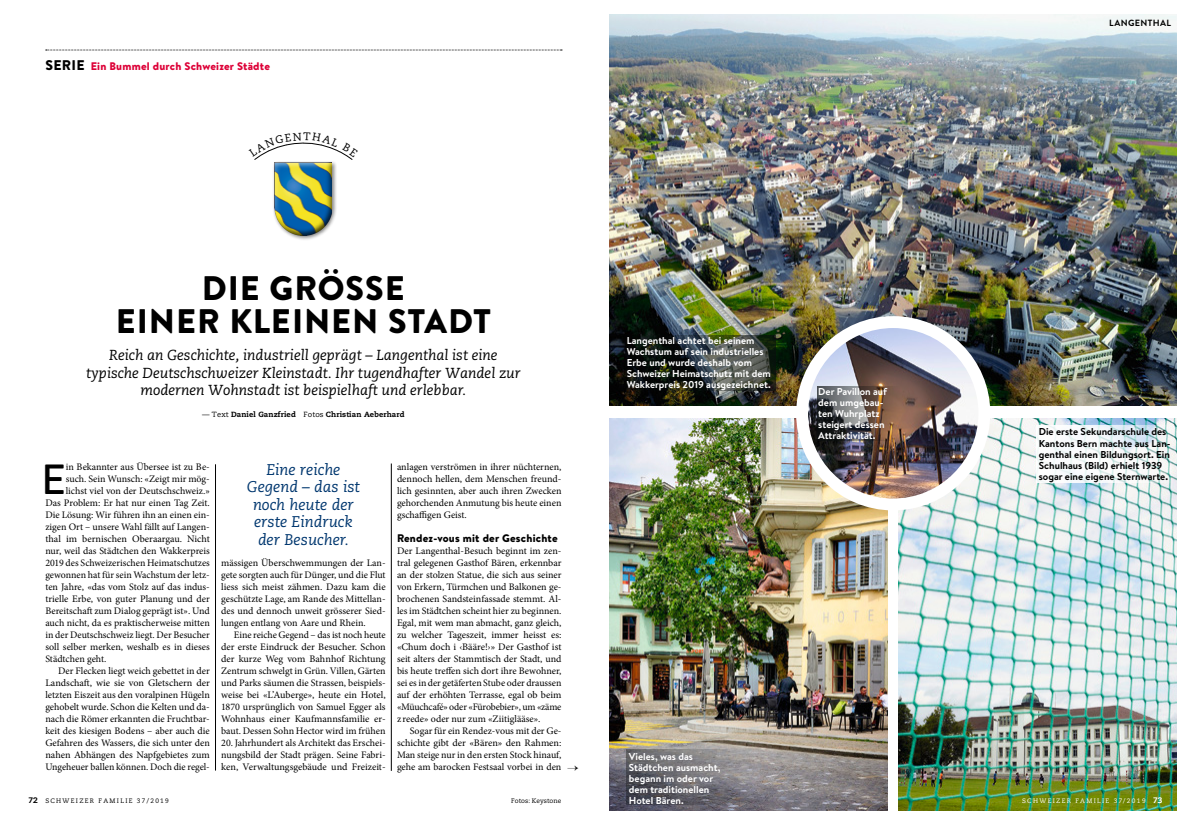
<style>
.page{position:relative;width:1191px;height:823px;background:#fff}
.page>*{position:absolute;margin:0;border:0;box-sizing:border-box;transform-origin:0 0}
._211_GS3sp_Initial_3{font:500 42.1px "Brandon Text";color:#000}
._100_Headline_Brd_34{font:900 34px/33px "Brandon Grotesque";letter-spacing:.025em;color:#000;text-align:center}
.QUOTE_Caeci_15_5pt_x{font:italic 15.5px/17.5px "Caecilia";color:#00376f;text-align:center}
._110_Lead_CaeciItali{font:italic 14.5px/17.5px "Caecilia";color:#000;text-align:center}
.RUBRIKTITEL_gross_Br{font:900 14px "Brandon Grotesque";letter-spacing:.02em;color:#000}
._230_Zwischentitel_B{font:900 11px "Brandon Text";letter-spacing:.02em;color:#dd0037}
._230_Zwischentitel_B-2{font:900 11px "Brandon Text";letter-spacing:.02em;color:#000}
._220_GS3sp_mEinz_x08{font:10px/12px "Minion Pro";color:#000;text-align:justify}
._211_GS3sp_Initial_3-2{font:10px "Minion Pro";color:#000}
._220_GS3sp_oEinz_x08{font:10px/12px "Minion Pro";letter-spacing:-.01em;color:#000;text-align:justify}
._300_Legende_10pt_x1{font:700 10px/11px "Brandon Text";color:#fff}
._300_Legende_10pt_x1-2{font:700 10px/11px "Brandon Text";color:#000}
.RUBRIKTITEL_klein_Br{font:700 9px "Brandon Grotesque";letter-spacing:.04em;color:#000}
.PAGINA_8pt_Zahl_x08{font:800 8px "Caecilia";color:#000}
.PAGINA_8pt_Zahl_x08-2{font:800 8px "Caecilia";color:#fff}
._150_Autorenzeile_Ca{font:800 7.5px "Caecilia";letter-spacing:.015em;color:#000}
.PAGINA_6_5pt_Text_x0{font:6.5px "Caecilia";letter-spacing:.2em;color:#000}
.PAGINA_6_5pt_Text_x0-2{font:6.5px "Caecilia";letter-spacing:.2em;color:#fff}
._800_Fotobyline_x12{font:6.5px "Caecilia";color:#000}
.s1{font-weight:400}
</style>
<div class="page">
<img style="left:609px;top:14px;width:567px;height:391px">
<img style="left:899px;top:418px;width:277px;height:391px">
<img style="left:609px;top:418px;width:278px;height:391px">
<hr style="left:391px;top:463px;width:1px;height:307px;background:#000">
<hr style="left:215px;top:464px;width:1px;height:306px;background:#000">
<img style="left:806px;top:326px;width:178px;height:174px">
<div style="left:796px;top:316px;width:194px;height:194px;border:12px solid #fff;border-radius:50%"></div>
<svg style="left:625px;top:335px;width:151px;height:55px;background:#2c322d"></svg>
<img style="left:817px;top:385px;width:82px;height:55px">
<svg style="left:626px;top:749px;width:124px;height:55px;background:#6f6e73"></svg>
<svg style="left:1036px;top:425px;width:140px;height:58px"></svg>
<div style="left:271px;top:158px;width:69px;height:85px;background:#000;opacity:.75"></div>
<svg style="left:46px;top:50px;width:516px;height:1px"></svg>
<svg style="left:254px;top:142px;width:99px;height:18px"></svg>
<p class="RUBRIKTITEL_gross_Br" style="left:45px;top:55px;width:41px">SERIE</p>
<p class="_230_Zwischentitel_B" style="left:91px;top:58px;width:181px">Ein Bummel durch Schweizer Städte</p>
<p class="RUBRIKTITEL_klein_Br" style="left:1109px;top:17px;width:63px">LANGENTHAL</p>
<p class="_100_Headline_Brd_34" style="left:116px;top:272px;width:376px">DIE GRÖSSE<br>EINER KLEINEN STADT</p>
<p class="_110_Lead_CaeciItali" style="left:86px;top:346px;width:436px">Reich an Geschichte, industriell geprägt – Langenthal ist eine typische Deutschschweizer Kleinstadt. Ihr tugendhafter Wandel zur modernen Wohnstadt ist beispielhaft und erlebbar.</p>
<p class="_150_Autorenzeile_Ca" style="left:202px;top:410px;width:204px"><span class="s1">— Text</span> Daniel Ganzfried <span class="s1">Fotos</span> Christian Aeberhard</p>
<p class="_300_Legende_10pt_x1" style="left:626px;top:334px;width:146px">Langenthal achtet bei seinem<br>Wachstum auf sein industrielles<br>Erbe und wurde deshalb vom<br>Schweizer Heimatschutz mit dem<br>Wakkerpreis 2019 ausgezeichnet.</p>
<p class="_300_Legende_10pt_x1" style="left:818px;top:385px;width:70px">Der Pavillon auf dem umgebau&shy;ten Wuhrplatz steigert dessen<br>Attraktivität.</p>
<p class="_300_Legende_10pt_x1-2" style="left:1038px;top:426px;width:133px">Die erste Sekundarschule des<br>Kantons Bern machte aus Lan&shy;genthal einen Bildungsort. Ein<br>Schulhaus (Bild) erhielt 1939 sogar eine eigene Sternwarte.</p>
<p class="_211_GS3sp_Initial_3" style="left:42px;top:450px;width:26px">E</p>
<p class="_211_GS3sp_Initial_3-2" style="left:66px;top:460px;width:146px">in Bekannter aus Übersee ist zu Be-</p>
<p class="QUOTE_Caeci_15_5pt_x" style="left:247px;top:460px;width:115px">Eine reiche<br>Gegend – das ist noch heute der erste Eindruck der Besucher.</p>
<p class="_220_GS3sp_mEinz_x08" style="left:397px;top:460px;width:166px">anlagen verströmen in ihrer nüchternen, dennoch hellen, dem Menschen freund&shy;lich gesinnten, aber auch ihren Zwecken gehorchenden Anmutung bis heute einen gschaffigen Geist.</p>
<p class="_230_Zwischentitel_B-2" style="left:397px;top:530px;width:162px">Rendez-vous mit der Geschichte</p>
<p class="_220_GS3sp_oEinz_x08" style="left:397px;top:544px;width:166px">Der Langenthal-Besuch beginnt im zen&shy;tral gelegenen Gasthof Bären, erkennbar an der stolzen Statue, die sich aus seiner von Erkern, Türmchen und Balkonen ge&shy;brochenen Sandsteinfassade stemmt. Al&shy;les im Städtchen scheint hier zu beginnen.<br>Egal, mit wem man abmacht, ganz gleich, zu welcher Tageszeit, immer heisst es: «Chum doch i ‹Bääre!›» Der Gasthof ist seit alters der Stammtisch der Stadt, und bis heute treffen sich dort ihre Bewohner, sei es in der getäferten Stube oder draussen auf der erhöhten Terrasse, egal ob beim «Müuchcafé» oder «Fürobebier», um «zäme z reede» oder nur zum «Ziitiglääse».</p>
<p class="_220_GS3sp_mEinz_x08" style="left:397px;top:724px;width:166px;text-indent:13px">Sogar für ein Rendez-vous mit der Ge&shy;schichte gibt der «Bären» den Rahmen:<br>Man steige nur in den ersten Stock hinauf, gehe am barocken Festsaal vorbei in den</p>
<p class="_211_GS3sp_Initial_3-2" style="left:66px;top:472px;width:146px">such. Sein Wunsch: «Zeigt mir mög-</p>
<p class="_211_GS3sp_Initial_3-2" style="left:66px;top:484px;width:146px">lichst viel von der Deutschschweiz.»</p>
<p class="_211_GS3sp_Initial_3-2" style="left:45px;top:496px;width:166px">Das Problem: Er hat nur einen Tag Zeit.</p>
<p class="_211_GS3sp_Initial_3-2" style="left:45px;top:508px;width:166px">Die Lösung: Wir führen ihn an einen ein-</p>
<p class="_211_GS3sp_Initial_3-2" style="left:45px;top:520px;width:166px">zigen Ort – unsere Wahl fällt auf Langen-</p>
<p class="_211_GS3sp_Initial_3-2" style="left:45px;top:532px;width:166px">thal im bernischen Oberaargau. Nicht</p>
<p class="_211_GS3sp_Initial_3-2" style="left:45px;top:544px;width:166px">nur, weil das Städtchen den Wakkerpreis</p>
<p class="_211_GS3sp_Initial_3-2" style="left:45px;top:556px;width:166px">2019 des Schweizerischen Heimatschutzes</p>
<p class="_211_GS3sp_Initial_3-2" style="left:45px;top:568px;width:166px">gewonnen hat für sein Wachstum der letz-</p>
<p class="_211_GS3sp_Initial_3-2" style="left:45px;top:580px;width:166px">ten Jahre, «das vom Stolz auf das indus-</p>
<p class="_211_GS3sp_Initial_3-2" style="left:45px;top:592px;width:166px">trielle Erbe, von guter Planung und der</p>
<p class="_211_GS3sp_Initial_3-2" style="left:45px;top:604px;width:166px">Bereitschaft zum Dialog geprägt ist». Und</p>
<p class="_211_GS3sp_Initial_3-2" style="left:45px;top:616px;width:166px">auch nicht, da es praktischerweise mitten</p>
<p class="_211_GS3sp_Initial_3-2" style="left:45px;top:628px;width:166px">in der Deutschschweiz liegt. Der Besucher</p>
<p class="_211_GS3sp_Initial_3-2" style="left:45px;top:640px;width:166px">soll selber merken, weshalb es in dieses</p>
<p class="_211_GS3sp_Initial_3-2" style="left:45px;top:652px;width:62px">Städtchen geht.</p>
<p class="_220_GS3sp_mEinz_x08" style="left:45px;top:664px;width:166px;text-indent:13px">Der Flecken liegt weich gebettet in der Landschaft, wie sie von Gletschern der letzten Eiszeit aus den voralpinen Hügeln gehobelt wurde. Schon die Kelten und da&shy;nach die Römer erkannten die Fruchtbar&shy;keit des kiesigen Bodens – aber auch die Gefahren des Wassers, die sich unter den nahen Abhängen des Napfgebietes zum Ungeheuer ballen können. Doch die regel-</p>
<p class="_220_GS3sp_mEinz_x08" style="left:221px;top:556px;width:166px">mässigen Überschwemmungen der Lan&shy;gete sorgten auch für Dünger, und die Flut liess sich meist zähmen. Dazu kam die geschützte Lage, am Rande des Mittellan&shy;des und dennoch unweit grösserer Sied&shy;lungen entlang von Aare und Rhein.</p>
<p class="_220_GS3sp_mEinz_x08" style="left:221px;top:628px;width:166px;text-indent:13px">Eine reiche Gegend – das ist noch heute der erste Eindruck der Besucher. Schon der kurze Weg vom Bahnhof Richtung Zentrum schwelgt in Grün. Villen, Gärten und Parks säumen die Strassen, beispiels&shy;weise bei «L’Auberge», heute ein Hotel, 1870 ursprünglich von Samuel Egger als Wohnhaus einer Kaufmannsfamilie er&shy;baut. Dessen Sohn Hector wird im frühen</p>
<p class="_220_GS3sp_mEinz_x08" style="left:221px;top:736px;width:166px">20. Jahrhundert als Architekt das Erschei&shy;nungsbild der Stadt prägen. Seine Fabri&shy;ken, Verwaltungsgebäude und Freizeit-</p>
<p class="_300_Legende_10pt_x1" style="left:629px;top:750px;width:93px">Vieles, was das<br>Städtchen ausmacht, begann im oder vor dem traditionellen<br>Hotel Bären.</p>
<p class="PAGINA_8pt_Zahl_x08" style="left:28px;top:794px;width:11px">72</p>
<p class="PAGINA_6_5pt_Text_x0" style="left:45px;top:796px;width:125px">SCHWEIZER FAMILIE 37/2019</p>
<p class="PAGINA_6_5pt_Text_x0-2" style="left:1022px;top:796px;width:125px">SCHWEIZER FAMILIE 37/2019</p>
<p class="PAGINA_8pt_Zahl_x08-2" style="left:1153px;top:794px;width:11px">73</p>
<p class="_800_Fotobyline_x12" style="left:511px;top:796px;width:52px">Fotos: Keystone</p>
</div>
